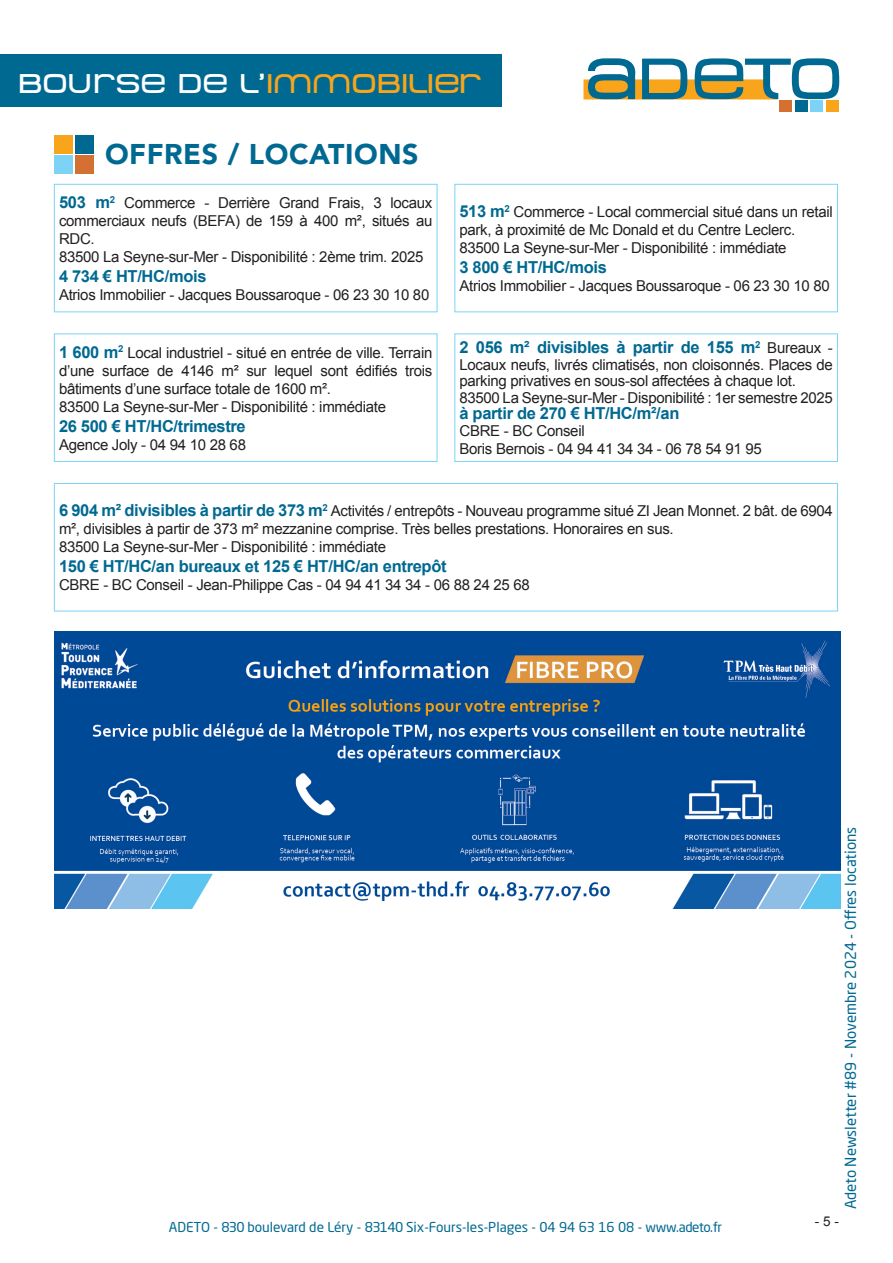
<style>
.page{position:relative;width:893px;height:1263px;background:#fff}
.page>*{position:absolute;margin:0;border:0;box-sizing:border-box;transform-origin:0 0}
.t1{font:57.75px "Metro DF";letter-spacing:-.01em;color:#006991}
.t2{font:900 28.5px "Avenir";letter-spacing:.02em;color:#006991}
.t3{font:27px "Metro DF";color:#fff}
.t4{font:700 16.5px "Arial";letter-spacing:-.02em;color:#006991}
.t5{font:15px/18px "Arial";letter-spacing:-.02em;color:#231f20}
.t6{font:15px "Neo Sans Pro";color:#006991}
.t7{font:13.5px "Neo Sans Std";color:#006991}
.t8{font:13.5px "Arial";color:#231f20}
.s1{color:#f9a51b}
.s2{font-weight:700;font-size:16.5px;color:#006991}
.s3{font-weight:400;font-size:15px;color:#231f20}
</style>
<div class="page">
<div style="left:54px;top:184px;width:383px;height:128px;border:1px solid #7cd3f6"></div>
<div style="left:454px;top:184px;width:384px;height:128px;border:1px solid #7cd3f6"></div>
<div style="left:54px;top:333px;width:383px;height:129px;border:1px solid #7cd3f6"></div>
<div style="left:454px;top:333px;width:384px;height:129px;border:1px solid #7cd3f6"></div>
<div style="left:54px;top:483px;width:784px;height:128px;border:1px solid #7cd3f6"></div>
<svg style="left:583px;top:79px;width:194px;height:20px;background:#f9aa27"></svg>
<div style="left:779px;top:100px;width:13px;height:11px;background:#d57033"></div>
<div style="left:795px;top:100px;width:12px;height:11px;background:#006991"></div>
<div style="left:810px;top:100px;width:13px;height:11px;background:#7cd3f6"></div>
<div style="left:826px;top:100px;width:12px;height:11px;background:#f9a51b"></div>
<div style="left:0;top:54px;width:502px;height:53px;background:#006991"></div>
<div style="left:54px;top:155px;width:19px;height:19px;background:#7cd3f6"></div>
<div style="left:54px;top:135px;width:19px;height:19px;background:#f9a51b"></div>
<div style="left:75px;top:135px;width:18px;height:19px;background:#006991"></div>
<div style="left:75px;top:155px;width:18px;height:19px;background:#d57033"></div>
<img style="left:54px;top:631px;width:786px;height:277px">
<p class="t3" style="left:19px;top:69px;width:465px">BOURSE DE L’<span class="s1">IMMOBILIER</span></p>
<p class="t2" style="left:105px;top:129px;width:315px">OFFRES / LOCATIONS</p>
<p class="t1" style="left:585px;top:47px;width:259px">ADETO</p>
<p class="t5" style="left:59px;top:194px;width:375px;text-align:justify"><span class="s2">503 m</span><sup>2</sup> Commerce - Derrière Grand Frais, 3 locaux commerciaux neufs (BEFA) de 159 à 400 m², situés au RDC.</p>
<p class="t5" style="left:59px;top:248px;width:366px">83500 La Seyne-sur-Mer - Disponibilité : 2ème trim. 2025</p>
<p class="t4" style="left:59px;top:265px;width:149px">4 734 € HT/HC/mois</p>
<p class="t5" style="left:59px;top:286px;width:372px">Atrios Immobilier - Jacques Boussaroque - 06 23 30 10 80</p>
<p class="t5" style="left:59px;top:344px;width:375px;text-align:justify"><span class="s2">1 600 m</span><sup>2</sup> Local industriel - situé en entrée de ville. Terrain d’une surface de 4146 m² sur lequel sont édifiés trois bâtiments d’une surface totale de 1600 m².</p>
<p class="t5" style="left:59px;top:398px;width:329px">83500 La Seyne-sur-Mer - Disponibilité : immédiate</p>
<p class="t4" style="left:59px;top:415px;width:188px">26 500 € HT/HC/trimestre</p>
<p class="t5" style="left:59px;top:435px;width:189px">Agence Joly - 04 94 10 28 68</p>
<p class="t5" style="left:459px;top:203px;width:375px"><span class="s2">513 m</span><sup>2</sup> Commerce - Local commercial situé dans un retail park, à proximité de Mc Donald et du Centre Leclerc.</p>
<p class="t5" style="left:459px;top:239px;width:329px">83500 La Seyne-sur-Mer - Disponibilité : immédiate</p>
<p class="t4" style="left:459px;top:256px;width:149px">3 800 € HT/HC/mois</p>
<p class="t5" style="left:459px;top:277px;width:372px">Atrios Immobilier - Jacques Boussaroque - 06 23 30 10 80</p>
<p class="t4" style="left:459px;top:337px;width:375px">2 056 m² divisibles à partir de 155 m<sup>2</sup> <span class="s3">Bureaux -</span></p>
<p class="t5" style="left:459px;top:357px;width:375px;line-height:16.5px">Locaux neufs, livrés climatisés, non cloisonnés. Places de parking privatives en sous-sol affectées à chaque lot.</p>
<p class="t5" style="left:459px;top:389px;width:375px">83500 La Seyne-sur-Mer - Disponibilité : 1er semestre 2025</p>
<p class="t4" style="left:459px;top:403px;width:221px">à partir de 270 € HT/HC/m²/an</p>
<p class="t5" style="left:459px;top:422px;width:127px">CBRE - BC Conseil</p>
<p class="t5" style="left:459px;top:440px;width:304px">Boris Bernois - 04 94 41 34 34 - 06 78 54 91 95</p>
<p class="t5" style="left:59px;top:502px;width:775px"><span class="s2">6 904 m² divisibles à partir de 373 m</span><sup>2</sup> Activités / entrepôts - Nouveau programme situé ZI Jean Monnet. 2 bât. de 6904 m², divisibles à partir de 373 m² mezzanine comprise. Très belles prestations. Honoraires en sus.</p>
<p class="t5" style="left:59px;top:538px;width:329px">83500 La Seyne-sur-Mer - Disponibilité : immédiate</p>
<p class="t4" style="left:59px;top:555px;width:389px">150 € HT/HC/an bureaux et 125 € HT/HC/an entrepôt</p>
<p class="t5" style="left:59px;top:576px;width:472px">CBRE - BC Conseil - Jean-Philippe Cas - 04 94 41 34 34 - 06 88 24 25 68</p>
<p class="t6" style="left:841px;top:1209px;width:384px;rotate:-90deg">Adeto Newsletter #89 - Novembre 2024 - Offres locations</p>
<p class="t7" style="left:169px;top:1219px;width:555px">ADETO - 830 boulevard de Léry - 83140 Six-Fours-les-Plages - 04 94 63 16 08 - www.adeto.fr</p>
<p class="t8" style="left:815px;top:1213px;width:26px">- 5 -</p>
</div>
